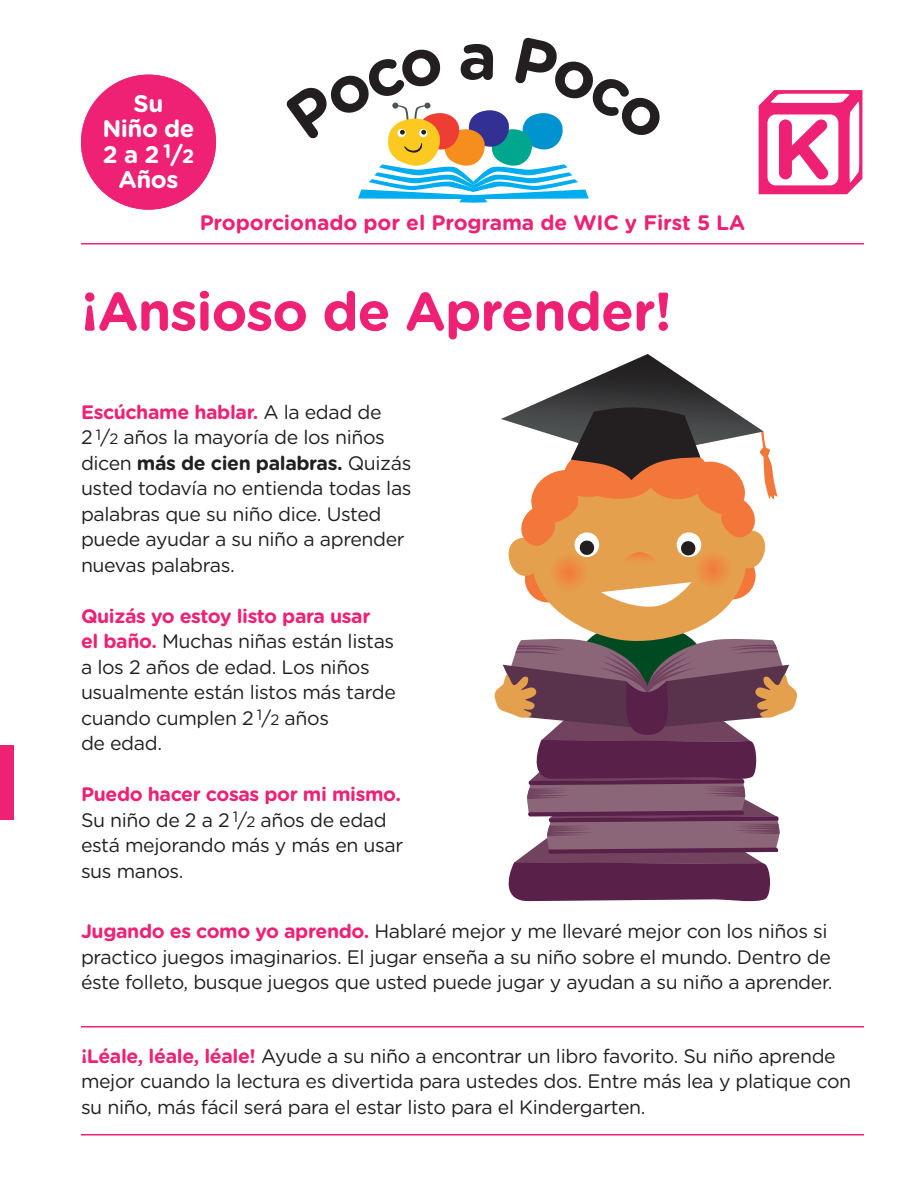
<style>
.page{position:relative;width:918px;height:1188px;background:#fff}
.page>*{position:absolute;margin:0;border:0;box-sizing:border-box;transform-origin:0 0}
.t1{font:700 84px "Gotham Rounded";color:#ee2174}
.t2{font:700 54px "Gotham Rounded";letter-spacing:-.02em;color:#ee2174}
.t3{font:700 24px/25.5px "Gotham Rounded";letter-spacing:-.02em;color:#fff;text-align:center}
.t4{font:700 21px "Gotham Rounded";letter-spacing:-.005em;color:#ee2174}
.t5{font:19.5px/25.5px "Gotham Rounded";letter-spacing:-.02em;color:#231f20}
.t6{font:700 19.5px "Gotham Rounded";letter-spacing:-.02em;color:#ee2174}
.t7{font:700 19.5px/28.5px "Gotham Rounded";letter-spacing:-.02em;color:#fff;text-align:center}
.s1{font-size:19.5px}
.s2{font-weight:700;color:#ee2174}
.s3{font-size:15px}
.s4{font-weight:700}
</style>
<div class="page">
<hr style="left:81px;top:243px;width:783px;height:1px;background:#ee2174">
<svg style="left:287px;top:38px;width:373px;height:165px"></svg>
<svg style="left:759px;top:90px;width:103px;height:104px"></svg>
<div style="left:81px;top:75px;width:135px;height:135px;background:#ee2174;border-radius:50%"></div>
<div style="left:0;top:746px;width:14px;height:74px;background:#ee2174"></div>
<hr style="left:81px;top:1026px;width:783px;height:2px;background:#ee2174">
<hr style="left:81px;top:1134px;width:783px;height:2px;background:#ee2174">
<svg style="left:495px;top:354px;width:302px;height:547px"></svg>
<p class="t3" style="left:134px;top:90px;width:31px">Su</p>
<p class="t3" style="left:102px;top:115px;width:94px">Niño de</p>
<p class="t3" style="left:103px;top:141px;width:93px">2 a 2 <sup>1</sup>/<span class="s1">2<br></span>Años</p>
<p class="t7" style="left:88px;top:100px;width:122px">Sus últimas<br>Semanas del<br>Embarazo</p>
<p class="t4" style="left:200px;top:207px;width:547px">Proporcionado por el Programa de WIC y First 5 LA</p>
<p class="t2" style="left:81px;top:272px;width:593px">¡Ansioso de Aprender!</p>
<p class="t5" style="left:81px;top:398px;width:332px"><span class="s2">Escúchame hablar.</span> A la edad de<br>2 <sup>1</sup>/<span class="s3">2</span> años la mayoría de los niños dicen <span class="s4">más de cien palabras.</span> Quizás usted todavía no entienda todas las palabras que su niño dice. Usted puede ayudar a su niño a aprender nuevas palabras.</p>
<p class="t6" style="left:81px;top:602px;width:291px">Quizás yo estoy listo para usar</p>
<p class="t5" style="left:81px;top:628px;width:316px"><span class="s2">el baño.</span> Muchas niñas están listas a los 2 años de edad. Los niños usualmente están listos más tarde cuando cumplen 2 <sup>1</sup>/<span class="s3">2</span> años</p>
<p class="t5" style="left:81px;top:730px;width:83px">de edad.</p>
<p class="t6" style="left:81px;top:780px;width:321px">Puedo hacer cosas por mi mismo.</p>
<p class="t5" style="left:81px;top:806px;width:307px">Su niño de 2 a 2 <sup>1</sup>/<span class="s3">2</span> años de edad</p>
<p class="t5" style="left:81px;top:832px;width:324px">está mejorando más y más en usar sus manos.</p>
<p class="t1" style="left:772px;top:88px;width:61px">K</p>
<p class="t5" style="left:81px;top:918px;width:753px"><span class="s2">Jugando es como yo aprendo.</span> Hablaré mejor y me llevaré mejor con los niños si practico juegos imaginarios. El jugar enseña a su niño sobre el mundo. Dentro de éste folleto, busque juegos que usted puede jugar y ayudan a su niño a aprender.</p>
<p class="t5" style="left:81px;top:1042px;width:772px"><span class="s2">¡Léale, léale, léale!</span> Ayude a su niño a encontrar un libro favorito. Su niño aprende mejor cuando la lectura es divertida para ustedes dos. Entre más lea y platique con su niño, más fácil será para el estar listo para el Kindergarten.</p>
</div>
